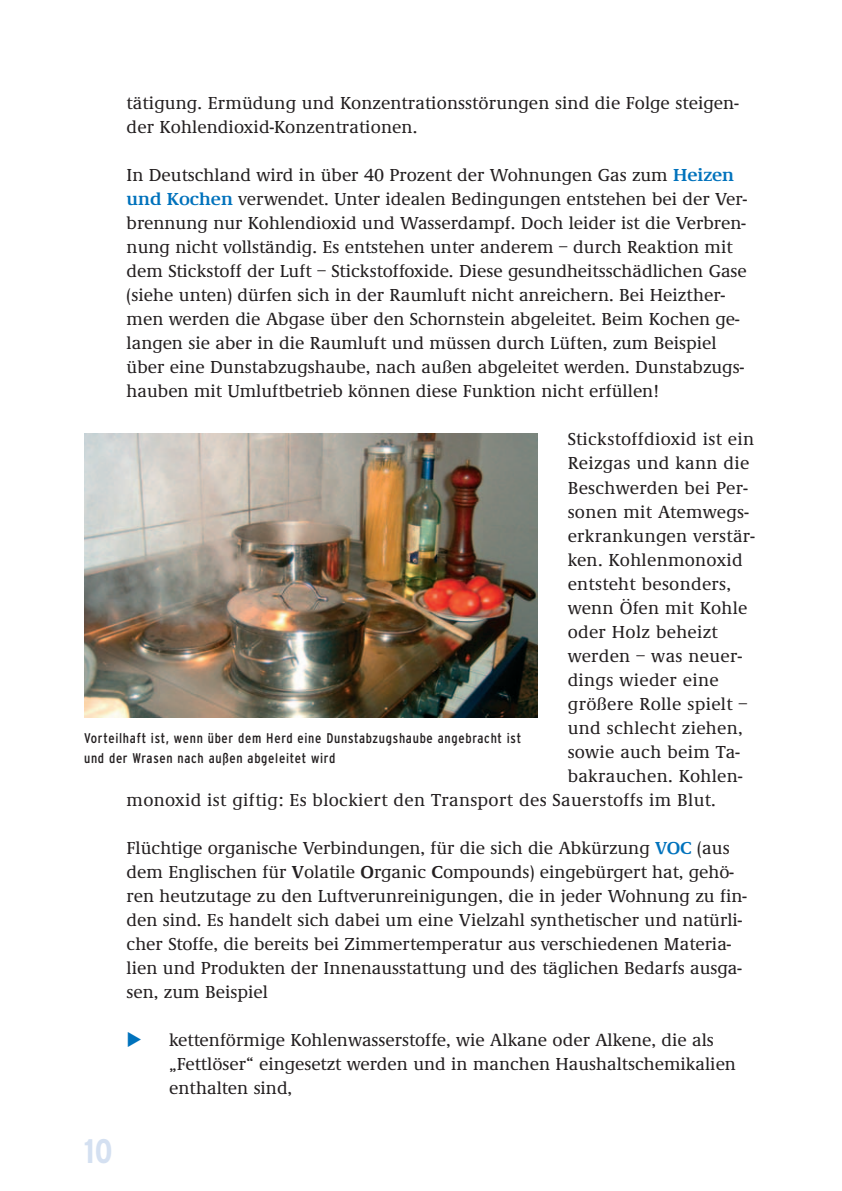
<style>
.page{position:relative;width:842px;height:1191px;background:#fff}
.page>*{position:absolute;margin:0;border:0;box-sizing:border-box;transform-origin:0 0}
.t1{font:700 condensed 34px "Interstate";color:#d4e0f1}
.t2{font:500 18px/24px "Demos EF";color:#231f20}
.t3{font:condensed 14px/20px "Interstate";letter-spacing:.05em;color:#231f20}
.s1{font-weight:600;color:#0072bc}
.s2{font-weight:600}
</style>
<div class="page">
<img style="left:84px;top:434px;width:454px;height:283px">
<p class="t2" style="left:127px;top:93px;width:614px">tätigung. Ermüdung und Konzentrationsstörungen sind die Folge steigen&shy;der Kohlendioxid-Konzentrationen.</p>
<p class="t2" style="left:127px;top:165px;width:622px">In Deutschland wird in über 40 Prozent der Wohnungen Gas zum <span class="s1">Heizen und Kochen</span> verwendet. Unter idealen Bedingungen entstehen bei der Ver&shy;brennung nur Kohlendioxid und Wasserdampf. Doch leider ist die Verbren&shy;nung nicht vollständig. Es entstehen unter anderem – durch Reaktion mit dem Stickstoff der Luft – Stickstoffoxide. Diese gesundheitsschädlichen Gase (siehe unten) dürfen sich in der Raumluft nicht anreichern. Bei Heizther&shy;men werden die Abgase über den Schornstein abgeleitet. Beim Kochen ge&shy;langen sie aber in die Raumluft und müssen durch Lüften, zum Beispiel über eine Dunstabzugshaube, nach außen abgeleitet werden. Dunstabzugs&shy;hauben mit Umluftbetrieb können diese Funktion nicht erfüllen!</p>
<p class="t2" style="left:568px;top:429px;width:188px">Stickstoffdioxid ist ein</p>
<p class="t2" style="left:568px;top:453px;width:183px">Reizgas und kann die</p>
<p class="t2" style="left:568px;top:477px;width:182px">Beschwerden bei Per-</p>
<p class="t2" style="left:568px;top:501px;width:183px">sonen mit Atemwegs-</p>
<p class="t2" style="left:568px;top:525px;width:189px">erkrankungen verstär-</p>
<p class="t2" style="left:568px;top:549px;width:177px">ken. Kohlenmonoxid</p>
<p class="t2" style="left:568px;top:573px;width:165px">entsteht besonders,</p>
<p class="t2" style="left:568px;top:597px;width:181px">wenn Öfen mit Kohle</p>
<p class="t2" style="left:568px;top:621px;width:152px">oder Holz beheizt</p>
<p class="t2" style="left:568px;top:645px;width:176px">werden – was neuer-</p>
<p class="t2" style="left:568px;top:669px;width:153px">dings wieder eine</p>
<p class="t2" style="left:568px;top:693px;width:181px">größere Rolle spielt –</p>
<p class="t2" style="left:568px;top:717px;width:177px">und schlecht ziehen,</p>
<p class="t2" style="left:568px;top:741px;width:174px">sowie auch beim Ta-</p>
<p class="t2" style="left:568px;top:765px;width:176px">bakrauchen. Kohlen-</p>
<p class="t2" style="left:127px;top:789px;width:591px">monoxid ist giftig: Es blockiert den Transport des Sauerstoffs im Blut.</p>
<p class="t2" style="left:127px;top:837px;width:622px">Flüchtige organische Verbindungen, für die sich die Abkürzung <span class="s1">VOC</span> (aus dem Englischen für <span class="s2">V</span>olatile <span class="s2">O</span>rganic <span class="s2">C</span>ompounds) eingebürgert hat, gehö&shy;ren heutzutage zu den Luftverunreinigungen, die in jeder Wohnung zu fin&shy;den sind. Es handelt sich dabei um eine Vielzahl synthetischer und natürli&shy;cher Stoffe, die bereits bei Zimmertemperatur aus verschiedenen Materia&shy;lien und Produkten der Innenausstattung und des täglichen Bedarfs ausga&shy;sen, zum Beispiel</p>
<p class="t2" style="left:169px;top:1029px;width:568px">kettenförmige Kohlenwasserstoffe, wie Alkane oder Alkene, die als „Fettlöser“ eingesetzt werden und in manchen Haushaltschemikalien enthalten sind,</p>
<p class="t3" style="left:84px;top:729px;width:439px">Vorteilhaft ist, wenn über dem Herd eine Dunstabzugshaube angebracht ist und der Wrasen nach außen abgeleitet wird</p>
<h1 class="t1" style="left:84px;top:1137px;width:30px">10</h1>
</div>
